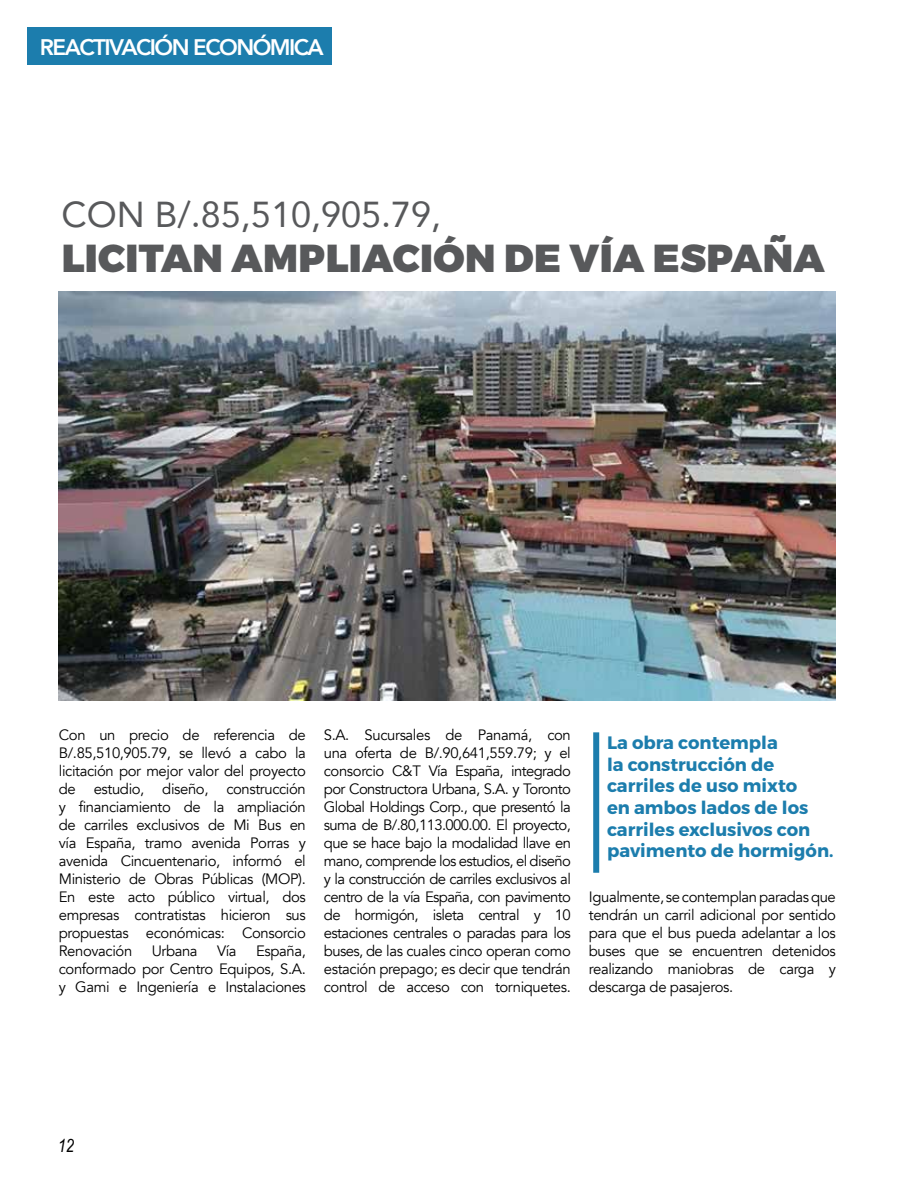
<style>
.page{position:relative;width:918px;height:1188px;background:#fff}
.page>*{position:absolute;margin:0;border:0;box-sizing:border-box;transform-origin:0 0}
.t1{font:900 39px "Montserrat";letter-spacing:.01em;color:#58595b}
.t2{font:36px "Avenir";color:#58595b}
.t3{font:800 22.5px "Avenir";letter-spacing:-.07em;color:#fff}
.t4{font:700 18px/21.6px "Montserrat";color:#1c7dad}
.t5{font:italic 18px "Arial Narrow";color:#000}
.t6{font:15px/18px "Avenir";letter-spacing:-.025em;color:#000;text-align:justify}
</style>
<div class="page">
<div style="left:27px;top:27px;width:305px;height:38px;background:#1c7dad"></div>
<div style="left:593px;top:732px;width:6px;height:141px;background:#1c7dad"></div>
<img style="left:58px;top:291px;width:778px;height:409px">
<h3 class="t3" style="left:40px;top:30px;width:285px">REACTIVACIÓN ECONÓMICA</h3>
<h2 class="t2" style="left:62px;top:186px;width:381px">CON B/.85,510,905.79,</h2>
<h1 class="t1" style="left:62px;top:234px;width:764px">LICITAN AMPLIACIÓN DE VÍA ESPAÑA</h1>
<p class="t6" style="left:59px;top:726px;width:249px">Con un precio de referencia de B/.85,510,905.79, se llevó a cabo la licitación por mejor valor del proyecto de estudio, diseño, construcción y financiamiento de la ampliación de carriles exclusivos de Mi Bus en vía España, tramo avenida Porras y avenida Cincuentenario, informó el Ministerio de Obras Públicas (MOP).<br>En este acto público virtual, dos empresas contratistas hicieron sus propuestas económicas: Consorcio Renovación</p>
<p class="t6" style="left:152px;top:942px;width:48px">Urbana</p>
<p class="t6" style="left:217px;top:942px;width:21px">Vía</p>
<p class="t6" style="left:59px;top:942px;width:249px;text-indent:197px">España, conformado por Centro Equipos, S.A. y Gami e Ingeniería e Instalaciones</p>
<p class="t6" style="left:324px;top:726px;width:249px">S.A. Sucursales de Panamá, con una oferta de B/.90,641,559.79; y el consorcio C&amp;T Vía España, integrado por Constructora Urbana, S.A. y Toronto Global Holdings Corp., que presentó la suma de B/.80,113.000.00. El proyecto, que se hace bajo la modalidad llave en mano, comprende los estudios, el diseño y la construcción de carriles exclusivos al centro de la vía España, con pavimento de hormigón, isleta central y 10 estaciones centrales o paradas para los buses, de las cuales cinco operan como estación prepago; es decir que tendrán control de acceso con torniquetes.</p>
<p class="t4" style="left:607px;top:732px;width:228px">La obra contempla<br>la construcción de carriles de uso mixto<br>en ambos lados de los carriles exclusivos con pavimento de hormigón.</p>
<p class="t6" style="left:589px;top:888px;width:249px">Igualmente, se contemplan paradas que tendrán un carril adicional por sentido para que el bus pueda adelantar a los buses que se encuentren detenidos realizando maniobras de carga y descarga de pasajeros.</p>
<p class="t5" style="left:58px;top:1133px;width:18px">12</p>
</div>
